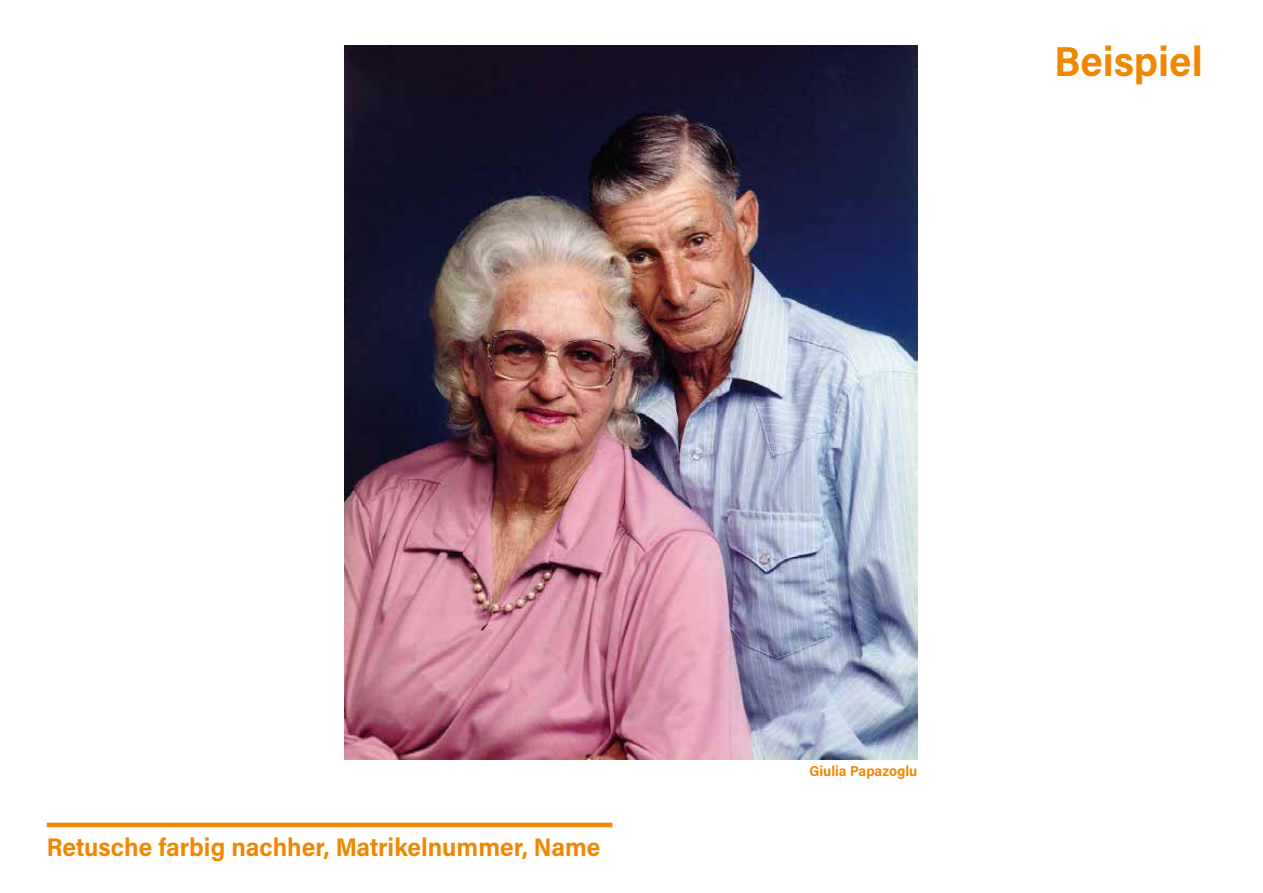
<style>
.page{position:relative;width:1263px;height:893px;background:#fff}
.page>*{position:absolute;margin:0;border:0;box-sizing:border-box;transform-origin:0 0}
.t1{font:700 42px "Acumin Pro Semi Cond";color:#f18700}
.t2{font:700 25.5px "Acumin Pro Semi Cond";color:#f18700}
.t3{font:700 14.55px "Acumin Pro Semi Cond";color:#f18700}
</style>
<div class="page">
<img style="left:344px;top:46px;width:574px;height:714px">
<hr style="left:47px;top:823px;width:565px;height:4px;background:#f18700">
<h1 class="t1" style="left:1054px;top:32px;width:150px">Beispiel</h1>
<p class="t2" style="left:47px;top:829px;width:555px">Retusche farbig nachher, Matrikelnummer, Name</p>
<p class="t3" style="left:809px;top:761px;width:109px">Giulia Papazoglu</p>
</div>
